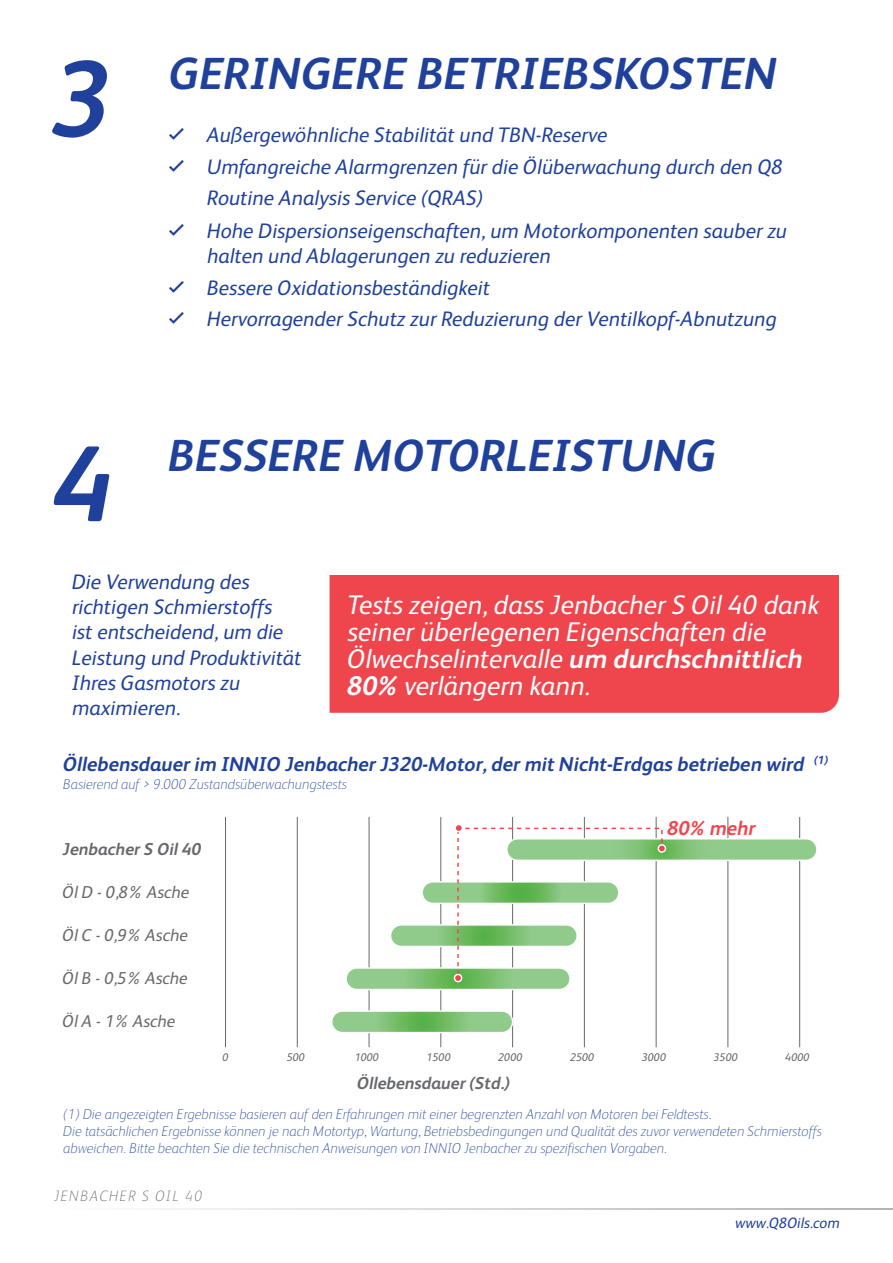
<style>
.page{position:relative;width:893px;height:1263px;background:#fff}
.page>*{position:absolute;margin:0;border:0;box-sizing:border-box;transform-origin:0 0}
.t1{font:italic 700 108px "FS Albert";color:#20419b}
.t2{font:italic 700 45px "FS Albert";color:#20419b}
.t3{font:italic 27px/27px "FS Albert";color:#fff}
.t4{font:italic 21px/25.2px "FS Albert";color:#20419b}
.t5{font:italic 700 20.1px "FS Albert";color:#20419b}
.t6{font:italic 700 20.1px "FS Albert";color:#ef464e}
.t7{font:italic 17.25px "FS Albert";color:#67686b}
.t8{font:italic 700 17.25px "FS Albert";color:#67686b}
.t9{font:italic 100 15px "FS Albert";letter-spacing:.1em;color:#67686b}
.t10{font:italic 15px "FS Albert";color:#20419b}
.t11{font:italic 100 14.4px/17.2px "FS Albert";color:#20419b}
.t12{font:italic 11.1px "FS Albert";color:#67686b}
.s1{font-weight:700}
</style>
<div class="page">
<hr style="left:54px;top:1208px;width:839px;height:1px;background:#67686b">
<div style="left:330px;top:575px;width:509px;height:138px;background:#ef464e"></div>
<hr style="left:225px;top:817px;width:1px;height:230px;background:#67686b">
<hr style="left:297px;top:817px;width:1px;height:230px;background:#67686b">
<hr style="left:369px;top:817px;width:1px;height:230px;background:#67686b">
<hr style="left:441px;top:817px;width:1px;height:230px;background:#67686b">
<hr style="left:512px;top:817px;width:1px;height:230px;background:#67686b">
<hr style="left:584px;top:817px;width:1px;height:230px;background:#67686b">
<hr style="left:656px;top:817px;width:1px;height:230px;background:#67686b">
<hr style="left:728px;top:817px;width:1px;height:230px;background:#67686b">
<hr style="left:799px;top:817px;width:1px;height:230px;background:#67686b">
<svg style="left:332px;top:1011px;width:181px;height:21px;background:#80c378"></svg>
<div style="left:331px;top:1010px;width:182px;height:23px;border:1px solid #fff;border-radius:11px"></div>
<svg style="left:346px;top:968px;width:224px;height:21px;background:#84c47b"></svg>
<div style="left:345px;top:967px;width:226px;height:23px;border:1px solid #fff;border-radius:11px"></div>
<svg style="left:391px;top:925px;width:186px;height:21px"></svg>
<div style="left:390px;top:924px;width:188px;height:23px;border:1px solid #fff;border-radius:11px"></div>
<div style="left:422px;top:882px;width:197px;height:21px;background:#91cb8c;border-radius:11px"></div>
<div style="left:421px;top:881px;width:198px;height:23px;border:1px solid #fff;border-radius:11px"></div>
<svg style="left:507px;top:839px;width:310px;height:21px;background:#8bc884"></svg>
<div style="left:506px;top:838px;width:312px;height:23px;border:1px solid #fff;border-radius:11px"></div>
<div style="left:454px;top:974px;width:8px;height:8px;border:1px solid #fff;border-radius:50%"></div>
<div style="left:454px;top:824px;width:9px;height:8px;border:1px solid #fff;border-radius:50%"></div>
<div style="left:658px;top:844px;width:8px;height:9px;border:1px solid #fff;border-radius:50%"></div>
<svg style="left:455px;top:827px;width:208px;height:154px"></svg>
<h1 class="t1" style="left:52px;top:37px;width:62px">3</h1>
<h1 class="t1" style="left:54px;top:422px;width:62px">4</h1>
<h2 class="t2" style="left:169px;top:47px;width:610px">GERINGERE BETRIEBSKOSTEN</h2>
<p class="t4" style="left:207px;top:119px;width:581px;line-height:32px">Außergewöhnliche Stabilität und TBN-Reserve<br>Umfangreiche Alarmgrenzen für die Ölüberwachung durch den Q8<br>Routine Analysis Service (QRAS)<br>Hohe Dispersionseigenschaften, um Motorkomponenten sauber zu</p>
<p class="t4" style="left:207px;top:240px;width:571px;line-height:31.5px">halten und Ablagerungen zu reduzieren<br>Bessere Oxidationsbeständigkeit<br>Hervorragender Schutz zur Reduzierung der Ventilkopf-Abnutzung</p>
<h2 class="t2" style="left:169px;top:429px;width:550px">BESSERE MOTORLEISTUNG</h2>
<p class="t4" style="left:72px;top:569px;width:231px">Die Verwendung des richtigen Schmierstoffs<br>ist entscheidend, um die<br>Leistung und Produktivität<br>Ihres Gasmotors zu maximieren.</p>
<p class="t3" style="left:348px;top:591px;width:473px">Tests zeigen, dass Jenbacher S Oil 40 dank seiner überlegenen Eigenschaften die Ölwechselintervalle <span class="s1">um durchschnittlich 80%</span> verlängern kann.</p>
<p class="t5" style="left:63px;top:752px;width:766px">Öllebensdauer im INNIO Jenbacher J320-Motor, der mit Nicht-Erdgas betrieben wird <sup>(1)</sup></p>
<p class="t11" style="left:63px;top:775px;width:285px">Basierend auf &gt; 9.000 Zustandsüberwachungstests</p>
<p class="t8" style="left:63px;top:839px;width:140px">Jenbacher S Oil 40</p>
<p class="t7" style="left:63px;top:882px;width:128px">Öl D - 0,8% Asche</p>
<p class="t7" style="left:63px;top:925px;width:127px">Öl C - 0,9% Asche</p>
<p class="t7" style="left:63px;top:968px;width:127px">Öl B - 0,5% Asche</p>
<p class="t7" style="left:63px;top:1011px;width:114px">Öl A - 1% Asche</p>
<p class="t6" style="left:668px;top:816px;width:89px">80% mehr</p>
<p class="t12" style="left:222px;top:1051px;width:8px">0</p>
<p class="t12" style="left:287px;top:1051px;width:20px">500</p>
<p class="t12" style="left:355px;top:1051px;width:26px">1000</p>
<p class="t12" style="left:426px;top:1051px;width:26px">1500</p>
<p class="t12" style="left:498px;top:1051px;width:26px">2000</p>
<p class="t12" style="left:570px;top:1051px;width:26px">2500</p>
<p class="t12" style="left:642px;top:1051px;width:26px">3000</p>
<p class="t12" style="left:713px;top:1051px;width:26px">3500</p>
<p class="t12" style="left:785px;top:1051px;width:26px">4000</p>
<p class="t8" style="left:357px;top:1073px;width:155px">Öllebensdauer (Std.)</p>
<p class="t11" style="left:63px;top:1105px;width:760px">(1) Die angezeigten Ergebnisse basieren auf den Erfahrungen mit einer begrenzten Anzahl von Motoren bei Feldtests.<br>Die tatsächlichen Ergebnisse können je nach Motortyp, Wartung, Betriebsbedingungen und Qualität des zuvor verwendeten Schmierstoffs abweichen. Bitte beachten Sie die technischen Anweisungen von INNIO Jenbacher zu spezifischen Vorgaben.</p>
<p class="t9" style="left:54px;top:1188px;width:150px">JENBACHER S OIL 40</p>
<p class="t10" style="left:735px;top:1214px;width:106px">www.Q8Oils.com</p>
</div>
